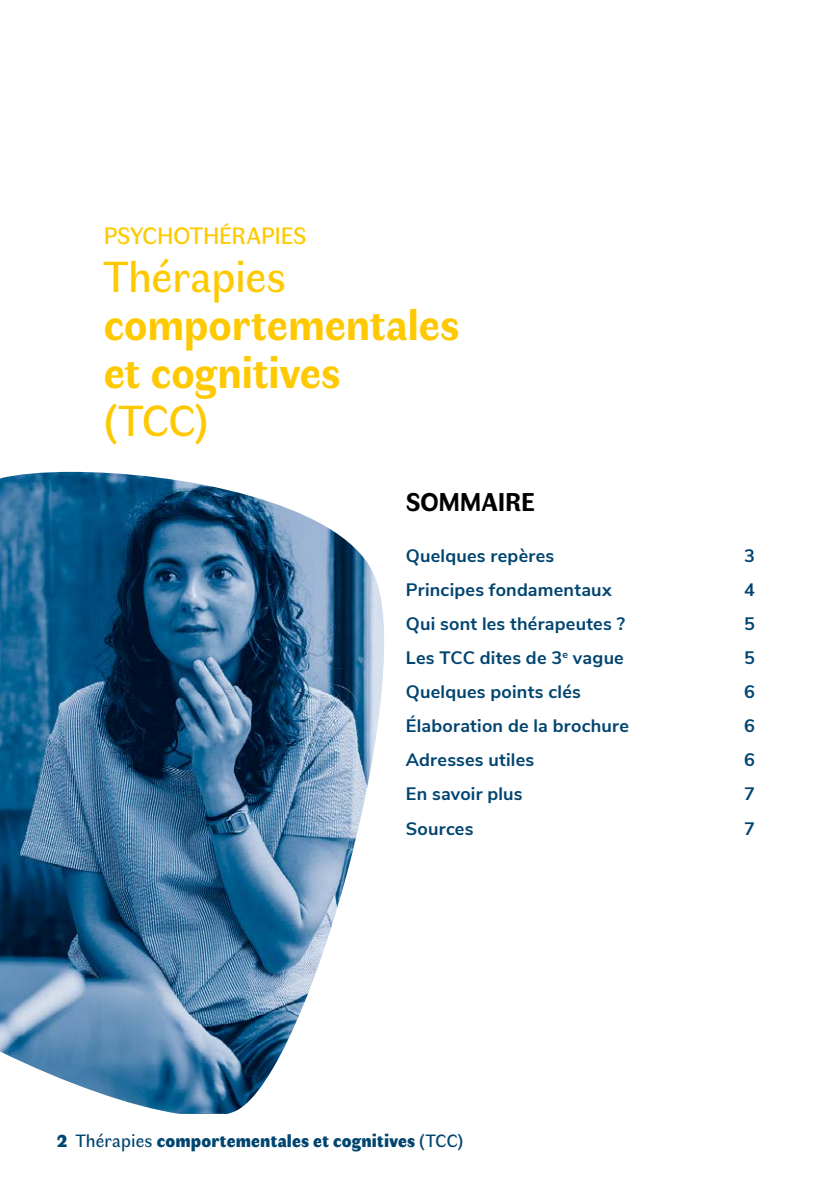
<style>
.page{position:relative;width:840px;height:1191px;background:#fff}
.page>*{position:absolute;margin:0;border:0;box-sizing:border-box;transform-origin:0 0}
._4eCouv_-_Titre{font:700 44px/48px "Faune Text";letter-spacing:-.005em;color:#fec900}
.T1{font:700 26px "Faune Text";letter-spacing:-.005em;color:#000}
._4eCouv_-_Titre-2{font:24px "Faune Text";letter-spacing:-.01em;color:#fec900}
.CORPS{font:700 18px "Nunito Sans";letter-spacing:.01em;color:#004470}
.t1{font:900 18px "Faune Display";letter-spacing:.01em;color:#004470}
.s1{font-weight:400}
.s2{font-family:"Faune Text";font-weight:400}
</style>
<div class="page">
<img style="left:0;top:472px;width:384px;height:641px">
<p class="_4eCouv_-_Titre-2" style="left:104px;top:220px;width:204px">PSYCHOTHÉRAPIES</p>
<p class="_4eCouv_-_Titre" style="left:104px;top:250px;width:357px"><span class="s1">Thérapies </span>comportementales et cognitives<br><span class="s1">(TCC)</span></p>
<p class="T1" style="left:405px;top:484px;width:131px">SOMMAIRE</p>
<p class="CORPS" style="left:405px;top:543px;width:150px">Quelques repères</p>
<p class="CORPS" style="left:743px;top:543px;width:12px">3</p>
<p class="CORPS" style="left:405px;top:577px;width:207px">Principes fondamentaux</p>
<p class="CORPS" style="left:743px;top:577px;width:12px">4</p>
<p class="CORPS" style="left:405px;top:611px;width:220px">Qui sont les thérapeutes ?</p>
<p class="CORPS" style="left:743px;top:611px;width:12px">5</p>
<p class="CORPS" style="left:405px;top:645px;width:219px">Les TCC dites de 3<sup>e</sup> vague</p>
<p class="CORPS" style="left:743px;top:645px;width:12px">5</p>
<p class="CORPS" style="left:405px;top:679px;width:176px">Quelques points clés</p>
<p class="CORPS" style="left:743px;top:679px;width:12px">6</p>
<p class="CORPS" style="left:405px;top:713px;width:224px">Élaboration de la brochure</p>
<p class="CORPS" style="left:743px;top:713px;width:12px">6</p>
<p class="CORPS" style="left:405px;top:747px;width:130px">Adresses utiles</p>
<p class="CORPS" style="left:743px;top:747px;width:12px">6</p>
<p class="CORPS" style="left:405px;top:781px;width:118px">En savoir plus</p>
<p class="CORPS" style="left:743px;top:781px;width:12px">7</p>
<p class="CORPS" style="left:405px;top:815px;width:69px">Sources</p>
<p class="CORPS" style="left:743px;top:815px;width:12px">7</p>
<p class="t1" style="left:57px;top:1127px;width:408px">2 <span class="s2">Thérapies</span> comportementales et cognitives <span class="s2">(TCC)</span></p>
</div>
